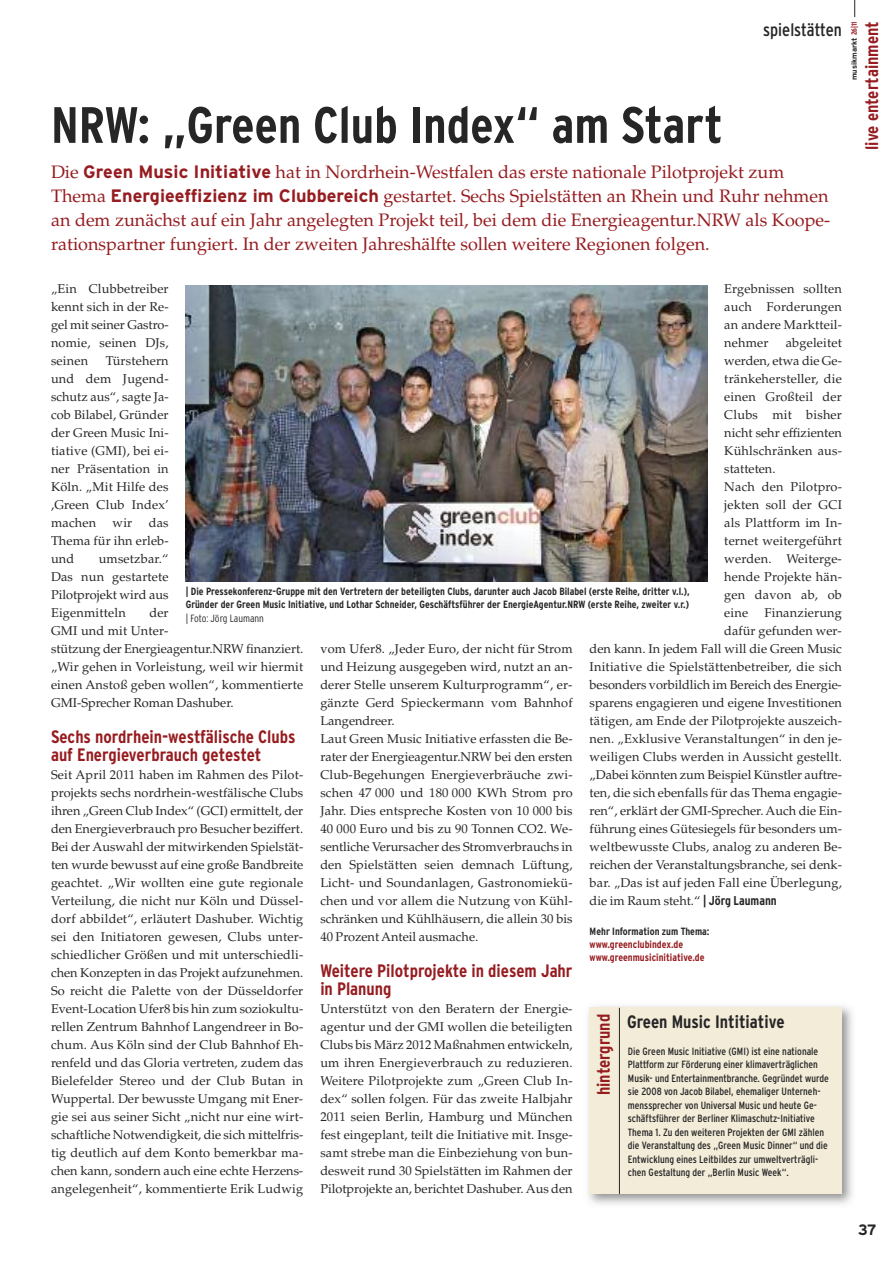
<style>
.page{position:relative;width:893px;height:1263px;background:#fff}
.page>*{position:absolute;margin:0;border:0;box-sizing:border-box;transform-origin:0 0}
.t1{font:700 condensed 51px "Interstate";color:#272627}
.t2{font:18px/24px "Palatino LT Pro";color:#961c20}
.t3{font:700 condensed 18px/18px "Interstate";color:#961c20}
.t4{font:700 condensed 18px "Interstate";color:#272627}
.t5{font:condensed 18px "Interstate";color:#272627}
.t6{font:700 15px "Interstate";color:#272627}
.t7{font:12.75px/18px "Palatino LT Pro";letter-spacing:.01em;color:#272627;text-align:justify}
.t8{font:condensed 10.5px/13.5px "Interstate";color:#272627}
.t9{font:700 condensed 10.5px/13.5px "Interstate";color:#272627}
.t10{font:700 condensed 10.5px/12.6px "Interstate";color:#961c20}
.t11{font:300 condensed 10.5px "Interstate";color:#272627}
.t12{font:700 7.5px "Interstate";color:#272627}
.s1{font-family:"Interstate";font-weight:700}
.s2{font-stretch:condensed;color:#961c20}
.s3{font-family:"Interstate";font-weight:700;font-stretch:condensed}
</style>
<div class="page">
<img style="left:588px;top:1006px;width:265px;height:199px">
<div style="left:590px;top:1008px;width:252px;height:186px;background:#f2ecd8"></div>
<hr style="left:619px;top:1008px;width:1px;height:186px;background:#272627">
<img style="left:186px;top:285px;width:521px;height:296px">
<svg style="left:854px;top:0;width:1px;height:17px"></svg>
<h1 class="t1" style="left:51px;top:95px;width:673px">NRW: „Green Club Index“ am Start</h1>
<h2 class="t5" style="left:763px;top:19px;width:80px">spielstätten</h2>
<p class="t2" style="left:51px;top:162px;width:781px">Die <span class="s1">Green Music Initiative</span> hat in Nordrhein-Westfalen das erste nationale Pilotprojekt zum Thema <span class="s1">Energieeffizienz im Clubbereich</span> gestartet. Sechs Spielstätten an Rhein und Ruhr nehmen an dem zunächst auf ein Jahr angelegten Projekt teil, bei dem die Energieagentur.NRW als Koope&shy;rationspartner fungiert. In der zweiten Jahreshälfte sollen weitere Regionen folgen.</p>
<p class="t12" style="left:850px;top:80px;width:60px;rotate:-90deg">musikmarkt <span class="s2">26|11</span></p>
<h2 class="t3" style="left:863px;top:150px;width:130px;rotate:-90deg">live entertainment</h2>
<p class="t7" style="left:51px;top:281px;width:119px">„Ein Clubbetreiber kennt sich in der Re&shy;gel mit seiner Gastro&shy;nomie, seinen DJs, seinen</p>
<p class="t7" style="left:724px;top:281px;width:119px">Ergebnissen sollten auch Forderungen an andere Marktteil&shy;nehmer</p>
<p class="t7" style="left:724px;top:335px;width:119px;text-align:left;text-indent:61px">abgeleitet werden, etwa die Ge&shy;tränkehersteller, die einen Großteil der<br>Clubs mit bisher nicht sehr effizienten<br>Kühlschränken aus&shy;statteten.<br>Nach den Pilotpro&shy;jekten soll der GCI als Plattform im In&shy;ternet weitergeführt werden. Weiterge&shy;hende Projekte hän&shy;gen davon ab, ob eine</p>
<p class="t7" style="left:51px;top:353px;width:119px;text-indent:55px">Türstehern und dem Jugend&shy;schutz aus“, sagte Ja&shy;cob Bilabel, Gründer der Green Music Ini&shy;tiative (GMI), bei ei&shy;ner Präsentation in Köln. „Mit Hilfe des ,Green Club Index’ machen</p>
<p class="t7" style="left:51px;top:515px;width:119px;text-indent:98px">das Thema für ihn erleb&shy;und</p>
<p class="t7" style="left:113px;top:515px;width:21px">wir</p>
<p class="t7" style="left:51px;top:551px;width:119px;text-indent:48px">umsetzbar.“ Das nun gestartete Pilotprojekt wird aus Eigenmitteln</p>
<p class="t9" style="left:186px;top:584px;width:506px">| Die Pressekonferenz-Gruppe mit den Vertretern der beteiligten Clubs, darunter auch Jacob Bilabel (erste Reihe, dritter v.l.),<br>Gründer der Green Music Initiative, und Lothar Schneider, Geschäftsführer der EnergieAgentur.NRW (erste Reihe, zweiter v.r.)</p>
<p class="t11" style="left:186px;top:612px;width:80px">| Foto: Jörg Laumann</p>
<p class="t7" style="left:51px;top:605px;width:254px;text-align:left;text-indent:98px">der<br>GMI und mit Unter-<br>stützung der Energieagentur.NRW finanziert. „Wir gehen in Vorleistung, weil wir hiermit einen Anstoß geben wollen“, kommentierte<br>GMI-Sprecher Roman Dashuber.</p>
<h2 class="t3" style="left:51px;top:728px;width:246px">Sechs nordrhein-westfälische Clubs auf Energieverbrauch getestet</h2>
<p class="t7" style="left:51px;top:767px;width:254px">Seit April 2011 haben im Rahmen des Pilot&shy;projekts sechs nordrhein-westfälische Clubs ihren „Green Club Index“ (GCI) ermittelt, der den Energieverbrauch pro Besucher beziffert.<br>Bei der Auswahl der mitwirkenden Spielstät&shy;ten wurde bewusst auf eine große Bandbreite geachtet. „Wir wollten eine gute regionale Verteilung, die nicht nur Köln und Düssel&shy;dorf abbildet“, erläutert Dashuber. Wichtig sei den Initiatoren gewesen, Clubs unter&shy;schiedlicher Größen und mit unterschiedli&shy;chen Konzepten in das Projekt aufzunehmen.<br>So reicht die Palette von der Düsseldorfer Event-Location Ufer8 bis hin zum soziokultu&shy;rellen Zentrum Bahnhof Langendreer in Bo&shy;chum. Aus Köln sind der Club Bahnhof Eh&shy;renfeld und das Gloria vertreten, zudem das Bielefelder Stereo und der Club Butan in Wuppertal. Der bewusste Umgang mit Ener&shy;gie sei aus seiner Sicht „nicht nur eine wirt&shy;schaftliche Notwendigkeit, die sich mittelfris&shy;tig deutlich auf dem Konto bemerkbar ma&shy;chen kann, sondern auch eine echte Herzens&shy;angelegenheit“, kommentierte Erik Ludwig</p>
<p class="t7" style="left:764px;top:605px;width:79px">Finanzierung</p>
<p class="t7" style="left:724px;top:623px;width:119px">dafür gefunden wer-</p>
<p class="t7" style="left:590px;top:641px;width:254px">den kann. In jedem Fall will die Green Music</p>
<p class="t7" style="left:590px;top:659px;width:254px">Initiative die Spielstättenbetreiber, die sich</p>
<p class="t7" style="left:590px;top:677px;width:254px">besonders vorbildlich im Bereich des Energie-</p>
<p class="t7" style="left:590px;top:695px;width:254px">sparens engagieren und eigene Investitionen</p>
<p class="t7" style="left:590px;top:713px;width:254px">tätigen, am Ende der Pilotprojekte auszeich-</p>
<p class="t7" style="left:590px;top:731px;width:254px">nen. „Exklusive Veranstaltungen“ in den je-</p>
<p class="t7" style="left:590px;top:749px;width:254px">weiligen Clubs werden in Aussicht gestellt.</p>
<p class="t7" style="left:590px;top:767px;width:254px">„Dabei könnten zum Beispiel Künstler auftre-</p>
<p class="t7" style="left:590px;top:785px;width:254px">ten, die sich ebenfalls für das Thema engagie-</p>
<p class="t7" style="left:590px;top:803px;width:254px">ren“, erklärt der GMI-Sprecher. Auch die Ein-</p>
<p class="t7" style="left:590px;top:821px;width:254px">führung eines Gütesiegels für besonders um-</p>
<p class="t7" style="left:590px;top:839px;width:254px">weltbewusste Clubs, analog zu anderen Be-</p>
<p class="t7" style="left:590px;top:857px;width:254px">reichen der Veranstaltungsbranche, sei denk-</p>
<p class="t7" style="left:590px;top:875px;width:254px">bar. „Das ist auf jeden Fall eine Überlegung,</p>
<p class="t7" style="left:590px;top:893px;width:189px">die im Raum steht.“ <span class="s3">| Jörg Laumann</span></p>
<p class="t7" style="left:320px;top:641px;width:254px;text-align:left">vom Ufer8. „Jeder Euro, der nicht für Strom und Heizung ausgegeben wird, nutzt an an&shy;derer Stelle unserem Kulturprogramm“, er&shy;gänzte Gerd Spieckermann vom Bahnhof Langendreer.<br>Laut Green Music Initiative erfassten die Be&shy;rater der Energieagentur.NRW bei den ersten Club-Begehungen Energieverbräuche zwi&shy;schen 47 000 und 180 000 KWh Strom pro Jahr. Dies entspreche Kosten von 10 000 bis 40 000 Euro und bis zu 90 Tonnen CO2. We&shy;sentliche Verursacher des Stromverbrauchs in den Spielstätten seien demnach Lüftung, Licht- und Soundanlagen, Gastronomiekü&shy;chen und vor allem die Nutzung von Kühl&shy;schränken und Kühlhäusern, die allein 30 bis 40 Prozent Anteil ausmache.</p>
<h2 class="t3" style="left:320px;top:962px;width:254px">Weitere Pilotprojekte in diesem Jahr in Planung</h2>
<p class="t7" style="left:320px;top:1001px;width:254px">Unterstützt von den Beratern der Energie&shy;agentur und der GMI wollen die beteiligten Clubs bis März 2012 Maßnahmen entwickeln, um ihren Energieverbrauch zu reduzieren.<br>Weitere Pilotprojekte zum „Green Club In&shy;dex“ sollen folgen. Für das zweite Halbjahr 2011 seien Berlin, Hamburg und München fest eingeplant, teilt die Initiative mit. Insge&shy;samt strebe man die Einbeziehung von bun&shy;desweit rund 30 Spielstätten im Rahmen der Pilotprojekte an, berichtet Dashuber. Aus den</p>
<p class="t9" style="left:590px;top:925px;width:121px">Mehr Information zum Thema:</p>
<p class="t10" style="left:590px;top:938px;width:116px">www.greenclubindex.de www.greenmusicinitiative.de</p>
<h2 class="t4" style="left:627px;top:1011px;width:159px">Green Music Intitiative</h2>
<h2 class="t3" style="left:595px;top:1095px;width:83px;rotate:-90deg">hintergrund</h2>
<p class="t8" style="left:628px;top:1044px;width:202px">Die Green Music Initiative (GMI) ist eine nationale Plattform zur Förderung einer klimaverträglichen Musik- und Entertainmentbranche. Gegründet wurde sie 2008 von Jacob Bilabel, ehemaliger Unterneh&shy;menssprecher von Universal Music und heute Ge&shy;schäftsführer der Berliner Klimaschutz-Initiative Thema 1. Zu den weiteren Projekten der GMI zählen die Veranstaltung des „Green Music Dinner“ und die Entwicklung eines Leitbildes zur umweltverträgli&shy;chen Gestaltung der „Berlin Music Week“.</p>
<p class="t6" style="left:858px;top:1220px;width:20px">37</p>
</div>
